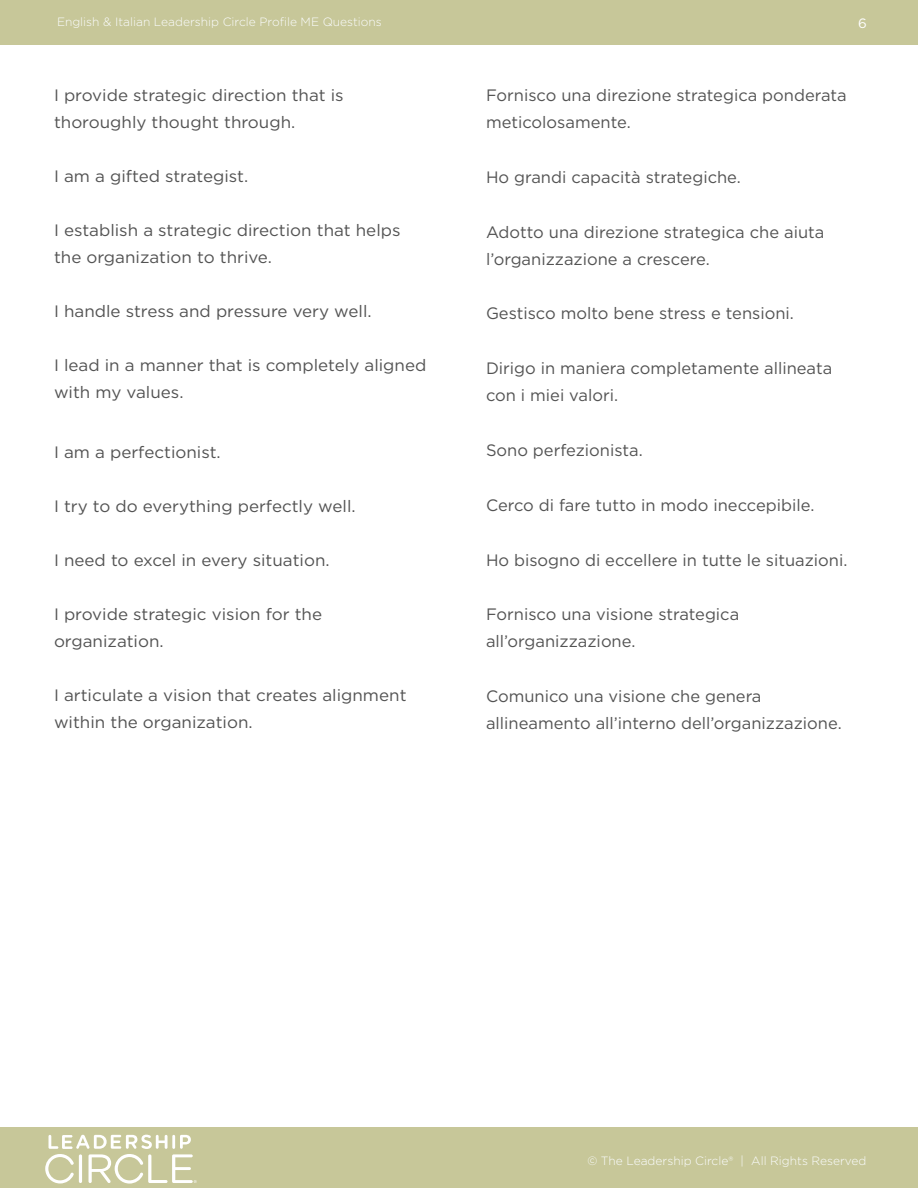
<style>
.page{position:relative;width:918px;height:1188px;background:#fff}
.page>*{position:absolute;margin:0;border:0;box-sizing:border-box;transform-origin:0 0}
.t1{font:16.5px/27px "Gotham";color:#535353}
.t2{font:13.5px "Gotham";color:#fff}
.t3{font:300 12px "Gotham";color:#fbfdfe}
</style>
<div class="page">
<div style="left:0;top:1128px;width:918px;height:60px;background:#c7c799"></div>
<div style="left:0;top:0;width:918px;height:44px;background:#c7c799"></div>
<svg style="left:45px;top:1135px;width:152px;height:49px"></svg>
<p class="t3" style="left:57px;top:15px;width:326px">English &amp; Italian Leadership Circle Profile ME Questions</p>
<p class="t2" style="left:858px;top:15px;width:10px">6</p>
<p class="t1" style="left:54px;top:81px;width:291px">I provide strategic direction that is thoroughly thought through.</p>
<p class="t1" style="left:54px;top:162px;width:196px">I am a gifted strategist.</p>
<p class="t1" style="left:54px;top:216px;width:348px">I establish a strategic direction that helps the organization to thrive.</p>
<p class="t1" style="left:54px;top:297px;width:319px">I handle stress and pressure very well.</p>
<p class="t1" style="left:54px;top:351px;width:374px">I lead in a manner that is completely aligned with my values.</p>
<p class="t1" style="left:54px;top:438px;width:168px">I am a perfectionist.</p>
<p class="t1" style="left:54px;top:492px;width:303px">I try to do everything perfectly well.</p>
<p class="t1" style="left:54px;top:546px;width:277px">I need to excel in every situation.</p>
<p class="t1" style="left:54px;top:600px;width:270px">I provide strategic vision for the organization.</p>
<p class="t1" style="left:54px;top:681px;width:354px">I articulate a vision that creates alignment within the organization.</p>
<p class="t1" style="left:486px;top:81px;width:362px">Fornisco una direzione strategica ponderata meticolosamente.</p>
<p class="t1" style="left:486px;top:163px;width:256px">Ho grandi capacità strategiche.</p>
<p class="t1" style="left:486px;top:218px;width:340px">Adotto una direzione strategica che aiuta l’organizzazione a crescere.</p>
<p class="t1" style="left:486px;top:300px;width:309px">Gestisco molto bene stress e tensioni.</p>
<p class="t1" style="left:486px;top:355px;width:348px">Dirigo in maniera completamente allineata con i miei valori.</p>
<p class="t1" style="left:486px;top:436px;width:158px">Sono perfezionista.</p>
<p class="t1" style="left:486px;top:491px;width:330px">Cerco di fare tutto in modo ineccepibile.</p>
<p class="t1" style="left:486px;top:546px;width:363px">Ho bisogno di eccellere in tutte le situazioni.</p>
<p class="t1" style="left:486px;top:601px;width:255px">Fornisco una visione strategica all’organizzazione.</p>
<p class="t1" style="left:486px;top:683px;width:357px">Comunico una visione che genera allineamento all’interno dell’organizzazione.</p>
<p class="t3" style="left:587px;top:1153px;width:281px">© The Leadership Circle® | All Rights Reserved</p>
</div>
